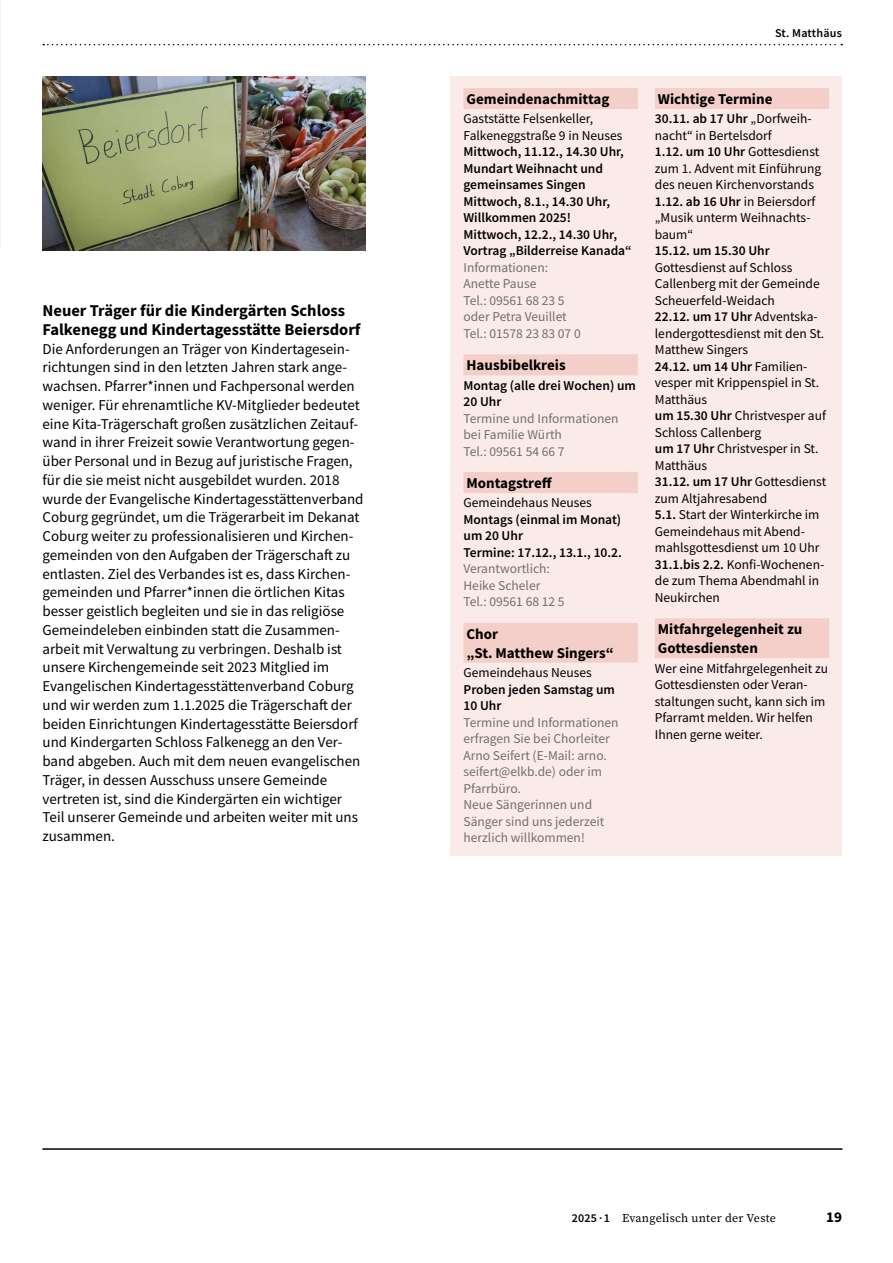
<style>
.page{position:relative;width:893px;height:1263px;background:#fff}
.page>*{position:absolute;margin:0;border:0;box-sizing:border-box;transform-origin:0 0}
.t1{font:700 16.5px/18.8px "Source Sans Pro";color:#000}
.t2{font:15px/18.8px "Source Sans Pro";color:#000}
.t3{font:700 15px/18.8px "Source Sans Pro";color:#000}
.t4{font:13.5px/16.5px "Source Sans Pro";color:#000}
.t5{font:13.5px/16.5px "Source Sans Pro";color:#706f6f}
.t6{font:600 13.5px/16.5px "Source Sans Pro";color:#000}
.t7{font:12px "Source Serif Pro";letter-spacing:.02em;color:#000}
.t8{font:600 12px "Source Sans Pro";letter-spacing:.02em;color:#000}
.s1{font-weight:600}
.s2{font-family:"Source Sans Pro";font-weight:600}
</style>
<div class="page">
<svg style="left:43px;top:44px;width:799px;height:1px"></svg>
<div style="left:451px;top:77px;width:391px;height:779px;background:#faebe9"></div>
<div style="left:463px;top:88px;width:175px;height:21px;background:#f4cfca"></div>
<div style="left:463px;top:354px;width:175px;height:21px;background:#f4cfca"></div>
<div style="left:463px;top:472px;width:175px;height:21px;background:#f4cfca"></div>
<div style="left:463px;top:623px;width:175px;height:21px;background:#f4cfca"></div>
<div style="left:463px;top:642px;width:175px;height:21px;background:#f4cfca"></div>
<div style="left:655px;top:88px;width:174px;height:21px;background:#f4cfca"></div>
<div style="left:655px;top:618px;width:174px;height:21px;background:#f4cfca"></div>
<div style="left:655px;top:637px;width:174px;height:21px;background:#f4cfca"></div>
<hr style="left:43px;top:1149px;width:799px;height:1px;background:#000">
<img style="left:43px;top:77px;width:323px;height:173px">
<p class="t1" style="left:43px;top:301px;width:320px">Neuer Träger für die Kindergärten Schloss<br>Falkenegg und Kindertagesstätte Beiersdorf</p>
<p class="t2" style="left:43px;top:339px;width:323px">Die Anforderungen an Träger von Kindertagesein&shy;richtungen sind in den letzten Jahren stark ange&shy;wachsen. Pfarrer*innen und Fachpersonal werden weniger. Für ehrenamtliche KV-Mitglieder bedeutet eine Kita-Trägerschaft großen zusätzlichen Zeitauf&shy;wand in ihrer Freizeit sowie Verantwortung gegen&shy;über Personal und in Bezug auf juristische Fragen, für die sie meist nicht ausgebildet wurden. 2018 wurde der Evangelische Kindertagesstättenverband Coburg gegründet, um die Trägerarbeit im Dekanat Coburg weiter zu professionalisieren und Kirchen&shy;gemeinden von den Aufgaben der Trägerschaft zu entlasten. Ziel des Verbandes ist es, dass Kirchen&shy;gemeinden und Pfarrer*innen die örtlichen Kitas besser geistlich begleiten und sie in das religiöse Gemeindeleben einbinden statt die Zusammen&shy;arbeit mit Verwaltung zu verbringen. Deshalb ist unsere Kirchengemeinde seit 2023 Mitglied im Evangelischen Kindertagesstättenverband Coburg und wir werden zum 1.1.2025 die Trägerschaft der beiden Einrichtungen Kindertagesstätte Beiersdorf und Kindergarten Schloss Falkenegg an den Ver&shy;band abgeben. Auch mit dem neuen evangelischen Träger, in dessen Ausschuss unsere Gemeinde vertreten ist, sind die Kindergärten ein wichtiger Teil unserer Gemeinde und arbeiten weiter mit uns zusammen.</p>
<p class="t8" style="left:775px;top:25px;width:68px">St. Matthäus</p>
<p class="t3" style="left:466px;top:89px;width:144px">Gemeindenachmittag</p>
<p class="t4" style="left:463px;top:111px;width:161px">Gaststätte Felsenkeller,<br>Falkeneggstraße 9 in Neuses</p>
<p class="t6" style="left:463px;top:144px;width:170px">Mittwoch, 11.12., 14.30 Uhr,<br>Mundart Weihnacht und gemeinsames Singen<br>Mittwoch, 8.1., 14.30 Uhr,<br>Willkommen 2025!<br>Mittwoch, 12.2., 14.30 Uhr,<br>Vortrag „Bilderreise Kanada“</p>
<p class="t5" style="left:463px;top:259px;width:119px">Informationen:<br>Anette Pause<br>Tel.: 09561 68 23 5 oder Petra Veuillet<br>Tel.: 01578 23 83 07 0</p>
<p class="t3" style="left:466px;top:356px;width:101px">Hausbibelkreis</p>
<p class="t6" style="left:463px;top:377px;width:174px">Montag (alle drei Wochen) um<br>20 Uhr</p>
<p class="t5" style="left:463px;top:410px;width:157px">Termine und Informationen bei Familie Würth<br>Tel.: 09561 54 66 7</p>
<p class="t3" style="left:466px;top:473px;width:87px">Montagstreff</p>
<p class="t4" style="left:463px;top:495px;width:130px">Gemeindehaus Neuses</p>
<p class="t6" style="left:463px;top:511px;width:160px">Montags (einmal im Monat) um 20 Uhr<br>Termine: 17.12., 13.1., 10.2.</p>
<p class="t5" style="left:463px;top:561px;width:103px">Verantwortlich:<br>Heike Scheler<br>Tel.: 09561 68 12 5</p>
<p class="t3" style="left:466px;top:624px;width:149px">Chor<br>„St. Matthew Singers“</p>
<p class="t4" style="left:463px;top:664px;width:130px">Gemeindehaus Neuses</p>
<p class="t6" style="left:463px;top:681px;width:153px">Proben jeden Samstag um<br>10 Uhr</p>
<p class="t5" style="left:463px;top:714px;width:157px">Termine und Informationen erfragen Sie bei Chorleiter<br>Arno Seifert (E-Mail: arno. seifert@elkb.de) oder im<br>Pfarrbüro.<br>Neue Sängerinnen und<br>Sänger sind uns jederzeit herzlich willkommen!</p>
<p class="t3" style="left:658px;top:89px;width:116px">Wichtige Termine</p>
<p class="t4" style="left:655px;top:111px;width:168px"><span class="s1">30.11. ab 17 Uhr</span> „Dorfweih&shy;nacht“ in Bertelsdorf<br><span class="s1">1.12. um 10 Uhr</span> Gottesdienst zum 1. Advent mit Einführung des neuen Kirchenvorstands<br><span class="s1">1.12. ab 16 Uhr</span> in Beiersdorf „Musik unterm Weihnachts&shy;baum“</p>
<p class="t6" style="left:655px;top:243px;width:116px">15.12. um 15.30 Uhr</p>
<p class="t4" style="left:655px;top:259px;width:173px">Gottesdienst auf Schloss<br>Callenberg mit der Gemeinde<br>Scheuerfeld-Weidach<br><span class="s1">22.12. um 17 Uhr</span> Adventska&shy;lendergottesdienst mit den St.<br>Matthew Singers<br><span class="s1">24.12. um 14 Uhr</span> Familien&shy;vesper mit Krippenspiel in St.<br>Matthäus<br><span class="s1">um 15.30 Uhr</span> Christvesper auf<br>Schloss Callenberg<br><span class="s1">um 17 Uhr</span> Christvesper in St.<br>Matthäus<br><span class="s1">31.12. um 17 Uhr</span> Gottesdienst zum Altjahresabend<br><span class="s1">5.1.</span> Start der Winterkirche im<br>Gemeindehaus mit Abend&shy;mahlsgottesdienst um 10 Uhr<br><span class="s1">31.1.bis 2.2.</span> Konfi-Wochenen&shy;de zum Thema Abendmahl in<br>Neukirchen</p>
<p class="t3" style="left:658px;top:620px;width:146px">Mitfahrgelegenheit zu<br>Gottesdiensten</p>
<p class="t4" style="left:655px;top:660px;width:175px">Wer eine Mitfahrgelegenheit zu<br>Gottesdiensten oder Veran&shy;staltungen sucht, kann sich im<br>Pfarramt melden. Wir helfen<br>Ihnen gerne weiter.</p>
<p class="t7" style="left:572px;top:1210px;width:206px"><span class="s2">2025 ·1</span> Evangelisch unter der Veste</p>
<p class="t3" style="left:826px;top:1207px;width:17px">19</p>
</div>
